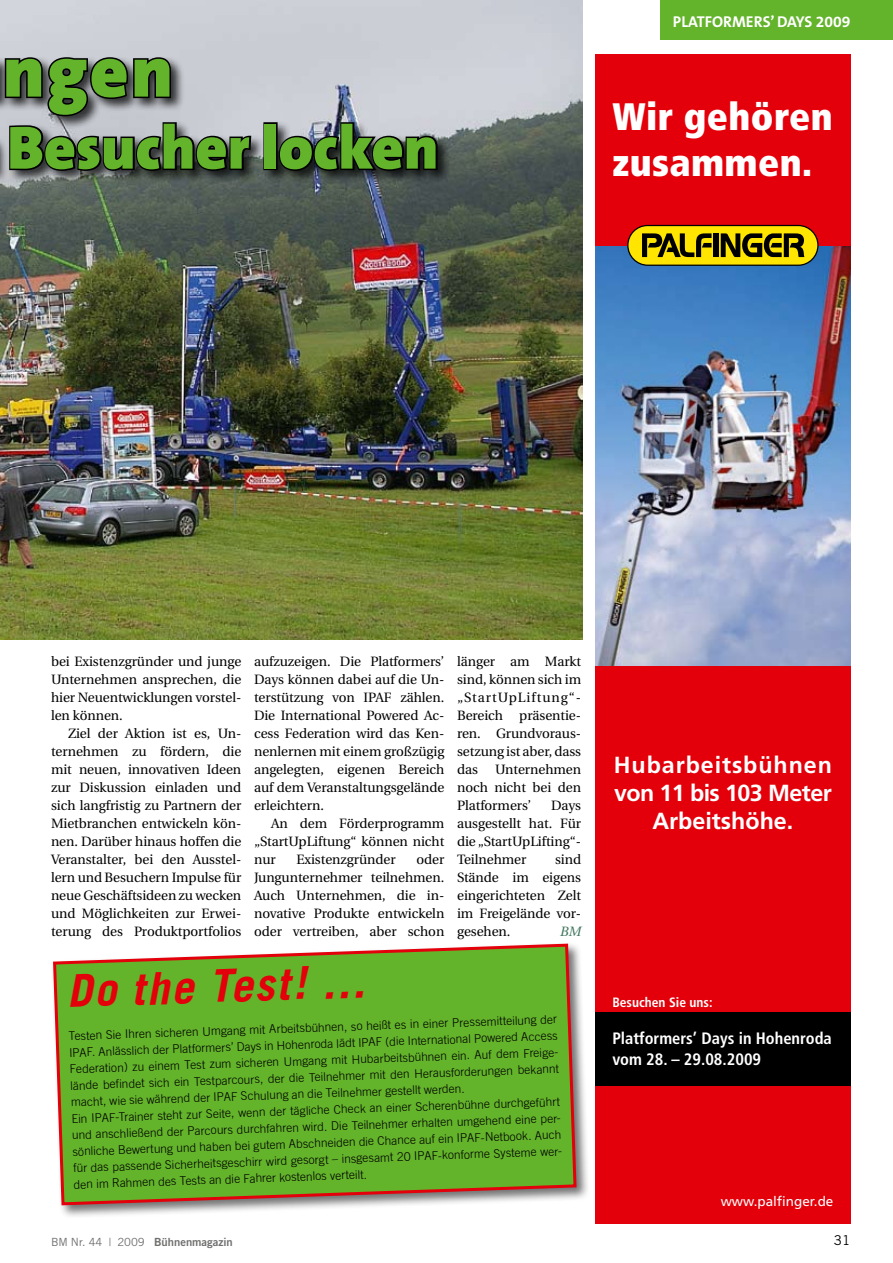
<style>
.page{position:relative;width:893px;height:1263px;background:#fff}
.page>*{position:absolute;margin:0;border:0;box-sizing:border-box;transform-origin:0 0}
.t1{font:900 74.25px "The Sans B9";color:#63b32b}
.t2{font:900 61.5px "The Sans B9";color:#63b32b}
.t3{font:italic 700 45px "Trade Gothic";color:#e3000b}
.t4{font:900 condensed 38.25px/45.9px "Frutiger LT Std";letter-spacing:.01em;color:#fff}
.t5{font:700 23.25px/27.9px "Frutiger";color:#fff;text-align:center}
.t6{font:700 condensed 16.5px/21px "Frutiger";color:#fff}
.t7{font:700 15.75px "The Sans B7";color:#fff}
.t8{font:13.5px/18px "Utopia";letter-spacing:-.005em;color:#000;text-align:justify}
.t9{font:13.5px "Frutiger";color:#fff}
.t10{font:700 condensed 13.5px "Frutiger";color:#fff}
.t11{font:13.5px "Trade Gothic";color:#000}
.t12{font:italic 13.5px "Utopia";color:#3f765e}
.t13{font:300 12px/16.5px "Trade Gothic";color:#000}
.t14{font:11.25px "Trade Gothic Bold Two";color:#6f6f6e}
.s1{font-family:"Trade Gothic"}
</style>
<div class="page">
<div style="left:660px;top:0;width:233px;height:39px;background:#63b32b"></div>
<img style="left:0;top:0;width:582px;height:639px">
<img style="left:595px;top:245px;width:255px;height:421px">
<div style="left:595px;top:54px;width:255px;height:191px;background:#e3000b"></div>
<div style="left:595px;top:666px;width:255px;height:557px;background:#e3000b"></div>
<svg style="left:627px;top:225px;width:192px;height:41px;background:#a08c05"></svg>
<div style="left:595px;top:1012px;width:255px;height:73px;background:#000"></div>
<div style="left:0;top:37px;width:452px;height:147px;background:#000;opacity:.75"></div>
<svg style="left:3px;top:56px;width:250px;height:116px;background:#707276"></svg>
<div style="left:263px;top:122px;width:15px;height:48px;border:3px solid #000"></div>
<svg style="left:277px;top:121px;width:162px;height:52px;background:#484b4f"></svg>
<div style="left:51px;top:941px;width:539px;height:277px;background:#000;opacity:.55"></div>
<svg style="left:51px;top:942px;width:527px;height:265px;background:#74b43e"></svg>
<h1 class="t1" style="left:3px;top:32px;width:172px">ngen</h1>
<h2 class="t2" style="left:7px;top:115px;width:433px">Besucher locken</h2>
<p class="t7" style="left:673px;top:14px;width:19px">PLATFORMERS</p>
<p class="t7" style="left:771px;top:14px;width:81px">’ DAYS 2009</p>
<h3 class="t4" style="left:612px;top:93px;width:222px">Wir gehören zusammen.</h3>
<p class="t8" style="left:254px;top:653px;width:192px">aufzuzeigen. Die Platformers’ Days können dabei auf die Un&shy;terstützung von IPAF zählen.<br>Die International Powered Ac&shy;cess Federation wird das Ken&shy;nenlernen mit einem großzügig angelegten, eigenen Bereich auf dem Veranstaltungsgelände erleichtern.</p>
<p class="t8" style="left:254px;top:815px;width:192px;text-indent:17px">An dem Förderprogramm „StartUpLiftung“ können nicht nur</p>
<p class="t8" style="left:51px;top:653px;width:192px">bei Existenzgründer und junge Unternehmen ansprechen, die hier Neuentwicklungen vorstel&shy;len können.</p>
<p class="t8" style="left:51px;top:725px;width:192px;text-indent:17px">Ziel der Aktion ist es, Un&shy;ternehmen zu fördern, die mit neuen, innovativen Ideen zur Diskussion einladen und sich langfristig zu Partnern der Mietbranchen entwickeln kön&shy;nen. Darüber hinaus hoffen die Veranstalter, bei den Ausstel&shy;lern und Besuchern Impulse für neue Geschäftsideen zu wecken und Möglichkeiten zur Erwei&shy;terung des Produktportfolios</p>
<p class="t8" style="left:457px;top:653px;width:126px">länger am Markt sind, können sich im „StartUpLiftung“- Bereich präsentie&shy;ren. Grundvoraus&shy;setzung ist aber, dass das</p>
<p class="t8" style="left:457px;top:761px;width:126px;text-indent:38px">Unternehmen noch nicht bei den Platformers’</p>
<p class="t8" style="left:457px;top:797px;width:126px;text-indent:94px">Days ausgestellt hat. Für die „StartUpLifting“- Teilnehmer</p>
<p class="t8" style="left:254px;top:851px;width:192px;text-indent:162px">oder Jungunternehmer teilnehmen.<br>Auch Unternehmen, die in&shy;novative Produkte entwickeln oder vertreiben, aber schon</p>
<h3 class="t3" style="left:66px;top:964px;width:301px;rotate:-2deg">Do the Test! …</h3>
<p class="t13" style="left:68px;top:1028px;width:492px;rotate:-2deg">Testen Sie Ihren sicheren Umgang mit Arbeitsbühnen, so heißt es in einer Pressemitteilung der IPAF. Anlässlich der Platformers’ Days in Hohenroda lädt IPAF (die International Powered Access Federation) zu einem Test zum sicheren Umgang mit Hubarbeitsbühnen ein. Auf dem Freige&shy;lände befindet sich ein Testparcours, der die Teilnehmer mit den Herausforderungen bekannt macht, wie sie während der IPAF Schulung an die Teilnehmer gestellt werden.<br>Ein IPAF-Trainer steht zur Seite, wenn der tägliche Check an einer Scherenbühne durchgeführt und anschließend der Parcours durchfahren wird. Die Teilnehmer erhalten umgehend eine per&shy;sönliche Bewertung und haben bei gutem Abschneiden die Chance auf ein IPAF-Netbook. Auch für das passende Sicherheitsgeschirr wird gesorgt – insgesamt 20 IPAF-konforme Systeme wer&shy;den im Rahmen des Tests an die Fahrer kostenlos verteilt.</p>
<p class="t8" style="left:297px;top:851px;width:101px">Existenzgründer</p>
<p class="t8" style="left:457px;top:851px;width:126px;text-indent:98px">sind Stände im eigens eingerichteten Zelt im Freigelände vor&shy;gesehen.</p>
<p class="t12" style="left:560px;top:924px;width:22px">BM</p>
<h3 class="t5" style="left:614px;top:751px;width:220px">Hubarbeitsbühnen von 11 bis 103 Meter<br>Arbeitshöhe.</h3>
<p class="t10" style="left:612px;top:994px;width:102px">Besuchen Sie uns:</p>
<p class="t6" style="left:612px;top:1027px;width:221px">Platformers’ Days in Hohenroda vom 28. – 29.08.2009</p>
<p class="t9" style="left:721px;top:1194px;width:114px">www.palfinger.de</p>
<p class="t14" style="left:51px;top:1235px;width:183px"><span class="s1">BM Nr. 44 | 2009</span> Bühnenmagazin</p>
<p class="t11" style="left:834px;top:1232px;width:18px">31</p>
</div>
